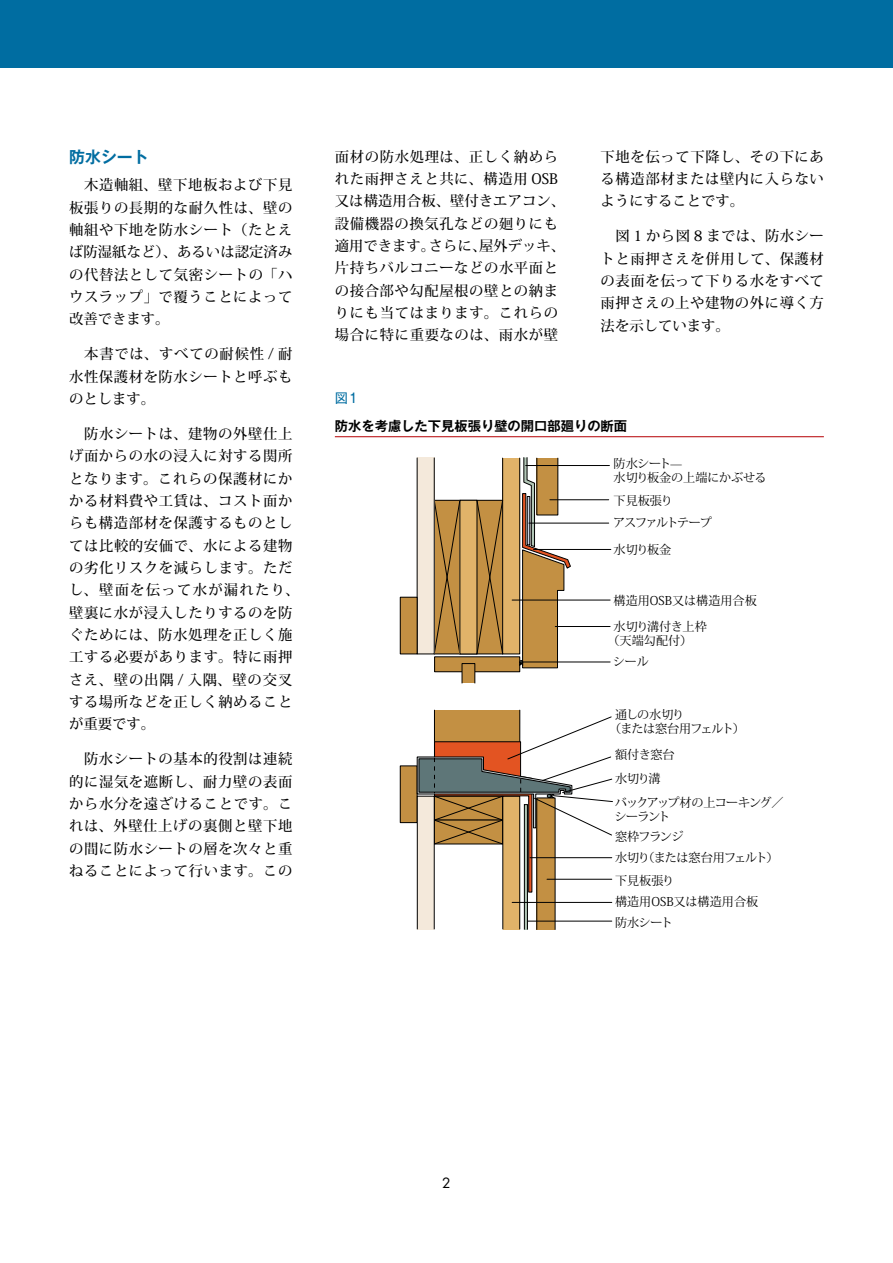
<style>
.page{position:relative;width:893px;height:1263px;background:#fff}
.page>*{position:absolute;margin:0;border:0;box-sizing:border-box;transform-origin:0 0}
.t1{font:700 15.9px "Gothic MB101 Pro De";color:#006da1}
.t2{font:500 14.4px/22.4px "Koz Min Pro";letter-spacing:.04em;color:#000;text-align:justify}
.t3{font:13.8px "Futura";color:#000}
.t4{font:700 13.35px "Gothic MB101 Pro De";color:#000}
.t5{font:13.35px "Gothic MB101 Pro";color:#006da1}
.t6{font:12.15px/21px "Koz Min Pro";color:#000}
.t7{font:12.15px/24px "Koz Min Pro";letter-spacing:-.065em;color:#000}
.t8{font:12.15px/14.1px "Koz Min Pro";letter-spacing:-.02em;color:#000}
.t9{font:12.15px "Koz Min Pro";letter-spacing:-.06em;color:#000}
.t10{font:12.15px/22.2px "Koz Min Pro";letter-spacing:-.09em;color:#000}
</style>
<div class="page">
<div style="left:524px;top:804px;width:4px;height:126px;border:1px solid #000"></div>
<div style="left:434px;top:710px;width:86px;height:84px;background:#c39043"></div>
<div style="left:400px;top:766px;width:17px;height:57px;background:#c39043"></div>
<div style="left:400px;top:766px;width:17px;height:57px;border:1px solid #000"></div>
<div style="left:417px;top:796px;width:17px;height:133px;background:#f4e9db"></div>
<div style="left:503px;top:796px;width:17px;height:133px;background:#e1b369"></div>
<div style="left:417px;top:796px;width:17px;height:133px;border:1px solid #000"></div>
<div style="left:503px;top:796px;width:17px;height:133px;border:1px solid #000"></div>
<div style="left:537px;top:798px;width:18px;height:131px;background:#c39043"></div>
<div style="left:435px;top:657px;width:85px;height:15px;background:#c39043"></div>
<div style="left:434px;top:657px;width:86px;height:15px;border:1px solid #000"></div>
<div style="left:462px;top:663px;width:13px;height:20px;background:#c39043"></div>
<div style="left:503px;top:458px;width:17px;height:196px;background:#e1b369"></div>
<hr style="left:550px;top:499px;width:59px;height:1px;background:#000">
<hr style="left:533px;top:549px;width:78px;height:1px;background:#000">
<hr style="left:555px;top:626px;width:55px;height:1px;background:#000">
<hr style="left:521px;top:662px;width:89px;height:1px;background:#000">
<hr style="left:512px;top:600px;width:98px;height:1px;background:#000">
<svg style="left:519px;top:457px;width:52px;height:211px"></svg>
<hr style="left:526px;top:465px;width:83px;height:1px;background:#000">
<hr style="left:529px;top:523px;width:80px;height:1px;background:#000">
<div style="left:460px;top:500px;width:17px;height:154px;background:#e1b369"></div>
<svg style="left:434px;top:500px;width:26px;height:154px;background:#a97e3b"></svg>
<svg style="left:477px;top:500px;width:26px;height:154px;background:#a87c3a"></svg>
<div style="left:417px;top:458px;width:17px;height:196px;background:#f4e9db"></div>
<div style="left:400px;top:597px;width:17px;height:57px;background:#c39043"></div>
<div style="left:400px;top:597px;width:17px;height:57px;border:1px solid #000"></div>
<hr style="left:527px;top:921px;width:85px;height:1px;background:#000">
<hr style="left:512px;top:902px;width:100px;height:1px;background:#000">
<svg style="left:417px;top:716px;width:196px;height:176px"></svg>
<div style="left:0;top:0;width:893px;height:68px;background:#006da1"></div>
<hr style="left:335px;top:436px;width:489px;height:1px;background:#b60005">
<p class="t1" style="left:69px;top:144px;width:81px">防水シート</p>
<p class="t2" style="left:69px;top:173px;width:225px">　木造軸組、壁下地板および下見板張りの長期的な耐久性は、壁の軸組や下地を防水シート（たとえば防湿紙など）、あるいは認定済みの代替法として気密シートの「ハウスラップ」で覆うことによって改善できます。</p>
<p class="t2" style="left:69px;top:342px;width:225px">　本書では、すべての耐候性 / 耐水性保護材を防水シートと呼ぶものとします。</p>
<p class="t2" style="left:69px;top:422px;width:232px;text-align:left">　防水シートは、建物の外壁仕上げ面からの水の浸入に対する関所となります。これらの保護材にかかる材料費や工賃は、コスト面からも構造部材を保護するものとしては比較的安価で、水による建物の劣化リスクを減らします。ただし、壁面を伝って水が漏れたり、壁裏に水が浸入したりするのを防ぐためには、防水処理を正しく施工する必要があります。特に雨押さえ、壁の出隅 / 入隅、壁の交叉する場所などを正しく納めることが重要です。</p>
<p class="t2" style="left:69px;top:747px;width:225px">　防水シートの基本的役割は連続的に湿気を遮断し、耐力壁の表面から水分を遠ざけることです。これは、外壁仕上げの裏側と壁下地の間に防水シートの層を次々と重ねることによって行います。この</p>
<p class="t2" style="left:335px;top:145px;width:232px;text-align:left">面材の防水処理は、正しく納められた雨押さえと共に、構造用 OSB又は構造用合板、壁付きエアコン、設備機器の換気孔などの廻りにも適用できます。さらに、屋外デッキ、片持ちバルコニーなどの水平面との接合部や勾配屋根の壁との納まりにも当てはまります。これらの場合に特に重要なのは、雨水が壁</p>
<p class="t2" style="left:601px;top:145px;width:225px">下地を伝って下降し、その下にある構造部材または壁内に入らないようにすることです。</p>
<p class="t2" style="left:601px;top:224px;width:225px">　図 1 から図 8 までは、防水シートと雨押さえを併用して、保護材の表面を伝って下りる水をすべて雨押さえの上や建物の外に導く方法を示しています。</p>
<p class="t5" style="left:335px;top:387px;width:25px">図1</p>
<p class="t4" style="left:335px;top:414px;width:294px">防水を考慮した下見板張り壁の開口部廻りの断面</p>
<p class="t8" style="left:614px;top:456px;width:155px">防水シート̶<br>水切り板金の上端にかぶせる</p>
<p class="t10" style="left:613px;top:489px;width:100px">下見板張り<br>アスファルトテープ</p>
<p class="t8" style="left:614px;top:542px;width:59px">水切り板金</p>
<p class="t6" style="left:614px;top:587px;width:145px;line-height:25.8px">構造用OSB又は構造用合板水切り溝付き上枠</p>
<p class="t6" style="left:613px;top:630px;width:81px;text-indent:-5px">（天端勾配付）シール</p>
<p class="t7" style="left:609px;top:707px;width:137px;line-height:14.1px;text-indent:6px">通しの水切り<br>（または窓台用フェルト）</p>
<p class="t7" style="left:615px;top:742px;width:170px">額付き窓台<br>水切り溝<br>バックアップ材の上コーキング／</p>
<p class="t8" style="left:614px;top:809px;width:57px">シーラント</p>
<p class="t9" style="left:615px;top:849px;width:165px">水切り（または窓台用フェルト）</p>
<p class="t8" style="left:615px;top:829px;width:70px">窓枠フランジ</p>
<p class="t6" style="left:615px;top:870px;width:145px">下見板張り<br>構造用OSB又は構造用合板防水シート</p>
<p class="t3" style="left:442px;top:1174px;width:10px">2</p>
</div>
